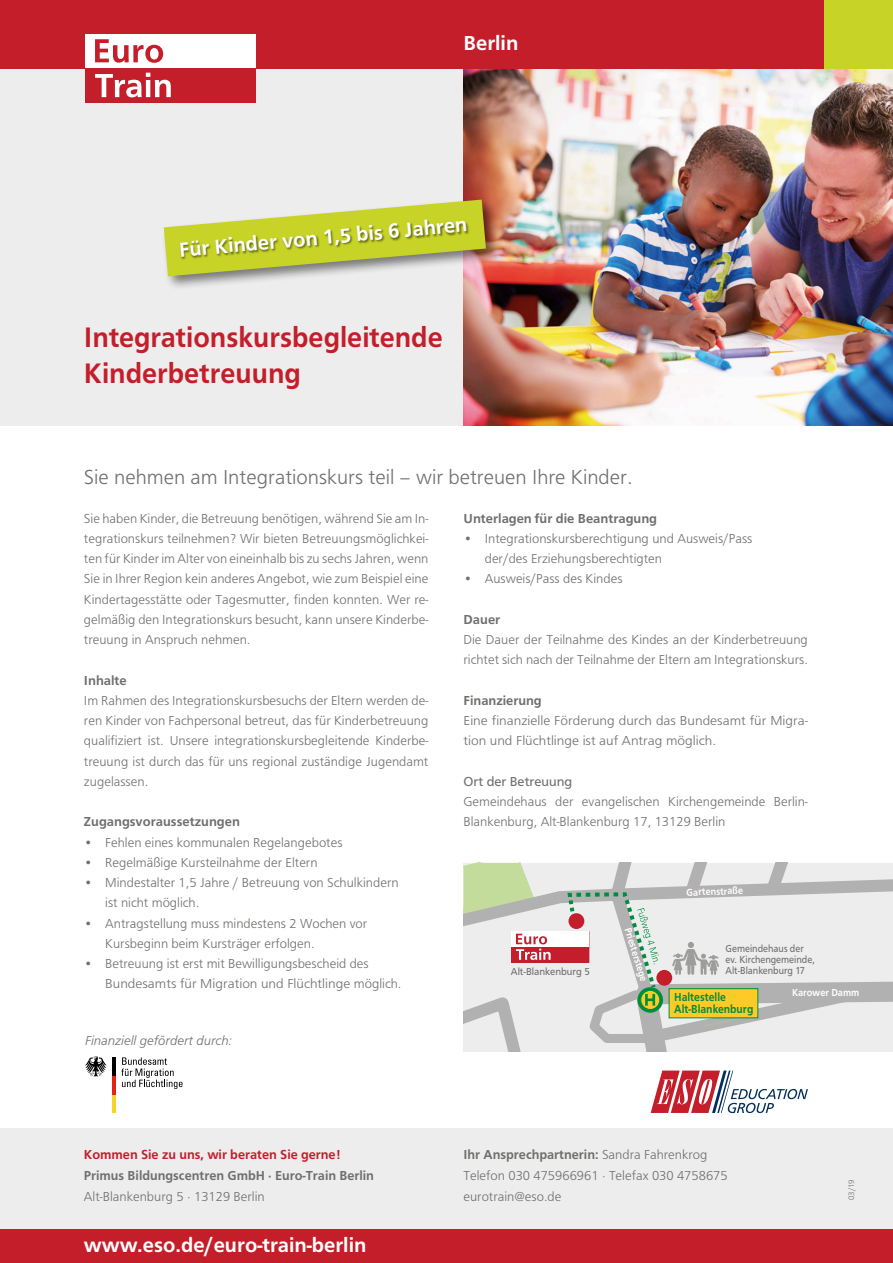
<style>
.page{position:relative;width:893px;height:1263px;background:#fff}
.page>*{position:absolute;margin:0;border:0;box-sizing:border-box;transform-origin:0 0}
.t1{font:700 29.25px/36px "Front Page";color:#c41e2b;scale:.96 1}
.t2{font:700 21px "Front Page";color:#fff}
.t3{font:300 21px "Front Page";color:#6f6f6e}
.t4{font:300 13.5px/20.2px "Front Page";color:#6f6f6e}
.t5{font:700 13.5px "Front Page";color:#6f6f6e}
.t6{font:300 13.5px/20.2px "Front Page";color:#6f6f6e;scale:1.05 1}
.t7{font:700 13.5px "Front Page";color:#c41e2b}
.t8{font:italic 300 13.5px "Front Page";color:#6f6f6e}
.t9{font:13.5px "Front Page";color:#6f6f6e}
.t10{font:700 12px/12px "Front Page";color:#008d3f;scale:.9 1}
.t11{font:10.5px/11.1px "Front Page";color:#6f6f6e;scale:.9 1}
.t12{font:700 10.5px "Front Page";color:#fffefd;scale:.9 1}
.t13{font:10.5px "Front Page";color:#6f6f6e;scale:.95 1}
.t14{font:300 8.25px "Front Page";color:#6f6f6e}
.s1{font-weight:700}
</style>
<div class="page">
<div style="left:0;top:0;width:893px;height:425px;background:#ededed"></div>
<img style="left:463px;top:68px;width:430px;height:357px">
<div style="left:0;top:0;width:825px;height:68px;background:#c41e2b"></div>
<div style="left:825px;top:0;width:68px;height:68px;background:#c7d327"></div>
<div style="left:161px;top:197px;width:339px;height:94px;background:#000;opacity:.5"></div>
<svg style="left:164px;top:200px;width:322px;height:76px"></svg>
<div style="left:179px;top:219px;width:291px;height:41px;background:#000;opacity:.5"></div>
<div style="left:85px;top:34px;width:170px;height:34px;background:#fff"></div>
<div style="left:85px;top:68px;width:170px;height:34px;background:#c41e2b"></div>
<svg style="left:95px;top:39px;width:68px;height:24px"></svg>
<svg style="left:95px;top:73px;width:76px;height:24px"></svg>
<div style="left:0;top:1229px;width:893px;height:34px;background:#c41e2b"></div>
<div style="left:0;top:1128px;width:893px;height:101px;background:#ededed"></div>
<svg style="left:651px;top:1070px;width:157px;height:43px"></svg>
<hr style="left:112px;top:1094px;width:4px;height:19px;background:#f8d228">
<hr style="left:112px;top:1076px;width:4px;height:18px;background:#e32414">
<hr style="left:112px;top:1057px;width:4px;height:19px;background:#000">
<svg style="left:85px;top:1056px;width:22px;height:21px"></svg>
<svg style="left:121px;top:1057px;width:62px;height:32px"></svg>
<svg style="left:463px;top:863px;width:430px;height:188px;background:#dddad2"></svg>
<h2 class="t2" style="left:463px;top:31px;width:56px">Berlin</h2>
<h2 class="t2" style="left:178px;top:237px;width:291px;rotate:-5deg">Für Kinder von 1,5 bis 6 Jahren</h2>
<h1 class="t1" style="left:84px;top:319px;width:375px">Integrationskursbegleitende<br>Kinderbetreuung</h1>
<h2 class="t3" style="left:84px;top:465px;width:550px">Sie nehmen am Integrationskurs teil – wir betreuen Ihre Kinder.</h2>
<p class="t4" style="left:84px;top:508px;width:346px;text-align:justify">Sie haben Kinder, die Betreuung benötigen, während Sie am In&shy;tegrationskurs teilnehmen? Wir bieten Betreuungsmöglichkei&shy;ten für Kinder im Alter von eineinhalb bis zu sechs Jahren, wenn Sie in Ihrer Region kein anderes Angebot, wie zum Beispiel eine Kindertagesstätte oder Tagesmutter, finden konnten. Wer re&shy;gelmäßig den Integrationskurs besucht, kann unsere Kinderbe&shy;treuung in Anspruch nehmen.</p>
<p class="t5" style="left:84px;top:672px;width:44px">Inhalte</p>
<p class="t4" style="left:84px;top:690px;width:346px;text-align:justify">Im Rahmen des Integrationskursbesuchs der Eltern werden de&shy;ren Kinder von Fachpersonal betreut, das für Kinderbetreuung qualifiziert ist. Unsere integrationskursbegleitende Kinderbe&shy;treuung ist durch das für uns regional zuständige Jugendamt zugelassen.</p>
<p class="t5" style="left:84px;top:814px;width:157px">Zugangsvoraussetzungen</p>
<p class="t4" style="left:84px;top:832px;width:260px">• Fehlen eines kommunalen Regelangebotes</p>
<p class="t4" style="left:84px;top:852px;width:235px">• Regelmäßige Kursteilnahme der Eltern</p>
<p class="t4" style="left:105px;top:873px;width:295px;text-indent:-21px">• Mindestalter 1,5 Jahre / Betreuung von Schulkindern ist nicht möglich.</p>
<p class="t4" style="left:105px;top:913px;width:264px;text-indent:-21px">• Antragstellung muss mindestens 2 Wochen vor<br>Kursbeginn beim Kursträger erfolgen.</p>
<p class="t4" style="left:105px;top:954px;width:298px;text-indent:-21px">• Betreuung ist erst mit Bewilligungsbescheid des<br>Bundesamts für Migration und Flüchtlinge möglich.</p>
<p class="t8" style="left:85px;top:1032px;width:149px">Finanziell gefördert durch:</p>
<p class="t5" style="left:463px;top:510px;width:195px">Unterlagen für die Beantragung</p>
<p class="t4" style="left:485px;top:528px;width:269px;text-indent:-21px">• Integrationskursberechtigung und Ausweis/Pass der/des Erziehungsberechtigten</p>
<p class="t4" style="left:463px;top:569px;width:160px">• Ausweis/Pass des Kindes</p>
<p class="t5" style="left:463px;top:611px;width:38px">Dauer</p>
<p class="t4" style="left:463px;top:630px;width:346px">Die Dauer der Teilnahme des Kindes an der Kinderbetreuung richtet sich nach der Teilnahme der Eltern am Integrationskurs.</p>
<p class="t5" style="left:463px;top:692px;width:80px">Finanzierung</p>
<p class="t6" style="left:463px;top:711px;width:330px">Eine finanzielle Förderung durch das Bundesamt für Migra&shy;tion und Flüchtlinge ist auf Antrag möglich.</p>
<p class="t9" style="left:463px;top:774px;width:110px">Ort der Betreuung</p>
<p class="t4" style="left:463px;top:792px;width:346px">Gemeindehaus der evangelischen Kirchengemeinde Berlin-<br>Blankenburg, Alt-Blankenburg 17, 13129 Berlin</p>
<p class="t13" style="left:511px;top:965px;width:85px">Alt-Blankenburg 5</p>
<p class="t12" style="left:634px;top:926px;width:63px;rotate:73deg">Priesterstege</p>
<p class="t12" style="left:686px;top:886px;width:64px;rotate:-2deg">Gartenstraße</p>
<p class="t11" style="left:726px;top:943px;width:101px">Gemeindehaus der ev. Kirchengemeinde,<br>Alt-Blankenburg 17</p>
<p class="t10" style="left:674px;top:991px;width:90px">Haltestelle<br>Alt-Blankenburg</p>
<p class="t12" style="left:792px;top:986px;width:76px">Karower Damm</p>
<p class="t7" style="left:84px;top:1147px;width:258px">Kommen Sie zu uns, wir beraten Sie gerne!</p>
<p class="t5" style="left:84px;top:1168px;width:292px">Primus Bildungscentren GmbH · Euro-Train Berlin</p>
<p class="t4" style="left:84px;top:1187px;width:182px">Alt-Blankenburg 5 · 13129 Berlin</p>
<p class="t14" style="left:847px;top:1200px;width:22px;rotate:-90deg">03/19</p>
<p class="t4" style="left:463px;top:1144px;width:266px;line-height:21px"><span class="s1">Ihr Ansprechpartnerin:</span> Sandra Fahrenkrog<br>Telefon 030 475966961 · Telefax 030 4758675 eurotrain@eso.de</p>
<h2 class="t2" style="left:84px;top:1232px;width:284px">www.eso.de/euro-train-berlin</h2>
</div>
